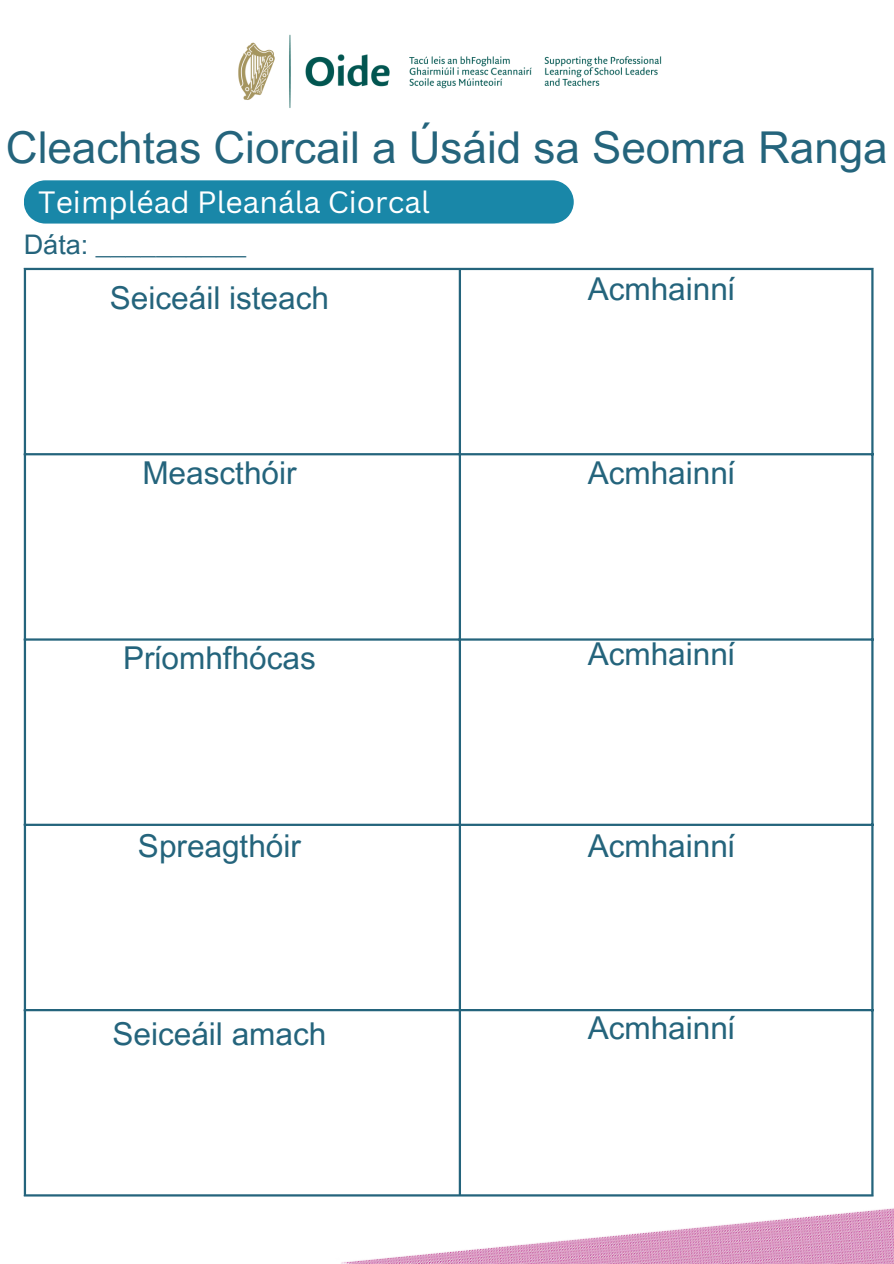
<style>
.page{position:relative;width:894px;height:1264px;background:#fff}
.page>*{position:absolute;margin:0;border:0;box-sizing:border-box;transform-origin:0 0}
.t1{font:43.95px "Arial MT Pro";color:#24647c}
.t2{font:31.5px "Arial MT Pro";color:#24647c}
.t3{font:30px "Canva Sans";color:#fff}
.t4{font:27px "Arial MT Pro";color:#24647c}
</style>
<div class="page">
<img style="left:238px;top:34px;width:424px;height:74px">
<div style="left:24px;top:180px;width:549px;height:43px;background:#1987a8"></div>
<img style="left:306px;top:1076px;width:587px;height:187px">
<hr style="left:24px;top:270px;width:2px;height:924px;background:#24647c">
<hr style="left:458px;top:270px;width:3px;height:924px;background:#24647c">
<hr style="left:871px;top:270px;width:2px;height:924px;background:#24647c">
<hr style="left:24px;top:268px;width:849px;height:2px;background:#24647c">
<hr style="left:24px;top:453px;width:849px;height:2px;background:#24647c">
<hr style="left:24px;top:638px;width:849px;height:2px;background:#24647c">
<hr style="left:24px;top:823px;width:849px;height:3px;background:#24647c">
<hr style="left:24px;top:1009px;width:849px;height:2px;background:#24647c">
<hr style="left:24px;top:1194px;width:849px;height:2px;background:#24647c">
<h1 class="t1" style="left:6px;top:131px;width:882px">Cleachtas Ciorcail a Úsáid sa Seomra Ranga</h1>
<p class="t3" style="left:38px;top:181px;width:393px">Teimpléad Pleanála Ciorcal</p>
<p class="t4" style="left:24px;top:234px;width:224px">Dáta: __________</p>
<h2 class="t2" style="left:110px;top:286px;width:220px">Seiceáil isteach</h2>
<h2 class="t2" style="left:142px;top:461px;width:156px">Meascthóir</h2>
<h2 class="t2" style="left:123px;top:645px;width:194px">Príomhfhócas</h2>
<h2 class="t2" style="left:138px;top:834px;width:164px">Spreagthóir</h2>
<h2 class="t2" style="left:112px;top:1022px;width:215px">Seiceáil amach</h2>
<h2 class="t2" style="left:587px;top:277px;width:149px">Acmhainní</h2>
<h2 class="t2" style="left:587px;top:461px;width:149px">Acmhainní</h2>
<h2 class="t2" style="left:587px;top:642px;width:149px">Acmhainní</h2>
<h2 class="t2" style="left:587px;top:834px;width:149px">Acmhainní</h2>
<h2 class="t2" style="left:587px;top:1015px;width:149px">Acmhainní</h2>
</div>
